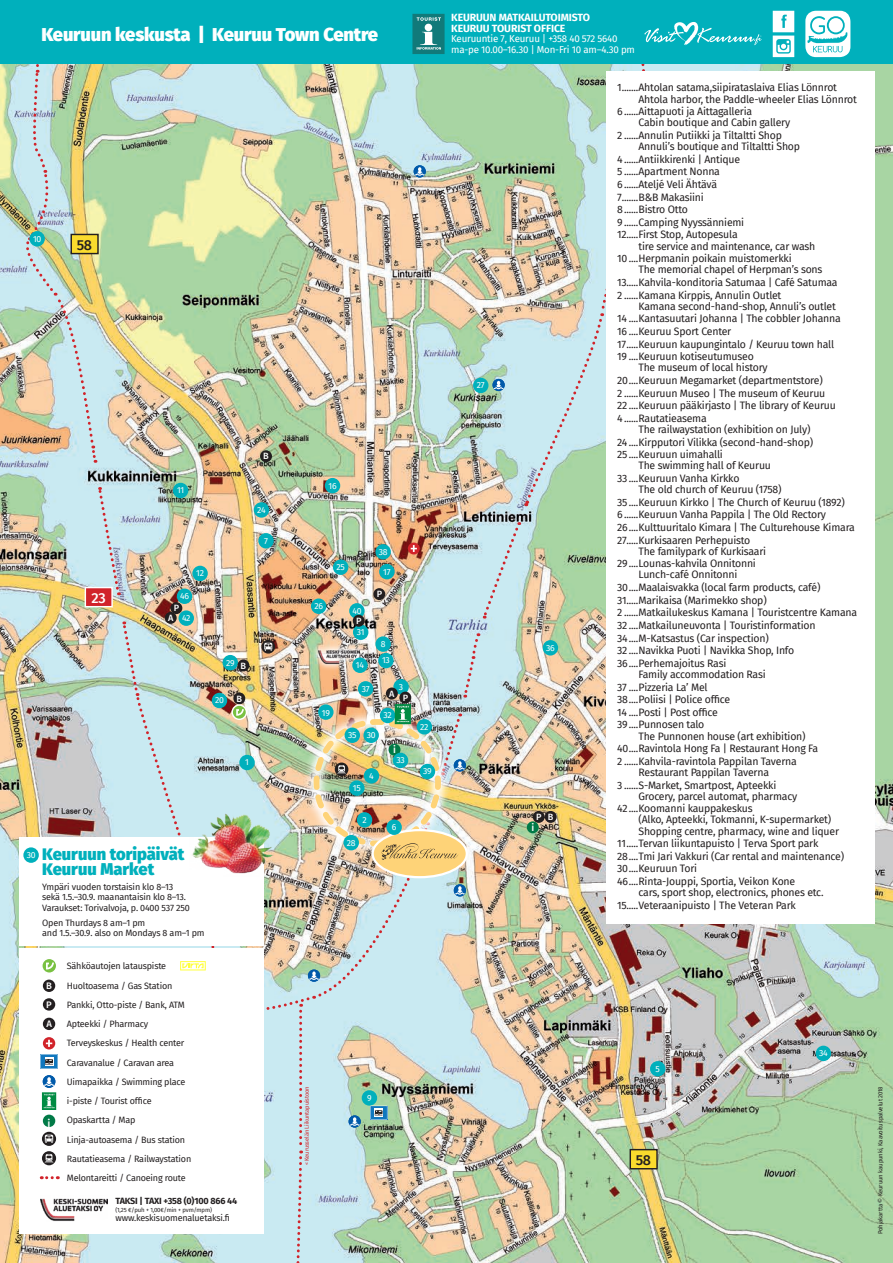
<style>
.page{position:relative;width:893px;height:1263px;background:#fff}
.page>*{position:absolute;margin:0;border:0;box-sizing:border-box;transform-origin:0 0}
.t1{font:900 18.3px "Fira Sans";letter-spacing:-.01em;color:#fff}
.t2{font:900 16.5px/15px "Fira Sans";color:#00b0bc}
.t3{font:500 14.4px "Fira Sans";color:#231f20}
.t4{font:500 14.4px "Fira Sans";color:#fff}
.t5{font:10.5px/12.6px "Fira Sans";letter-spacing:-.02em;color:#231f20}
.t6{font:700 10.5px/10.5px "Fira Sans";letter-spacing:-.01em;color:#fff}
.t7{font:500 10.5px "Fira Sans";color:#fff}
.t8{font:500 10.05px "Fira Sans";color:#fff}
.t9{font:9.75px/10.5px "Fira Sans";letter-spacing:-.02em;color:#fff}
.t10{font:500 9.45px/19px "Fira Sans";color:#fff;text-align:justify}
.t11{font:500 9.15px "Fira Sans";color:#fff}
.t12{font:9px/19.2px "Fira Sans";letter-spacing:-.02em;color:#231f20}
.t13{font:700 9px "Fira Sans";letter-spacing:-.02em;color:#231f20}
.t14{font:8.7px "Fira Sans";letter-spacing:-.03em;color:#fff}
.t15{font:6px "Fira Sans";letter-spacing:-.02em;color:#231f20}
.t16{font:5.85px "Fira Sans";letter-spacing:-.02em;color:#d1232a}
</style>
<div class="page">
<img style="left:0;top:64px;width:893px;height:1199px">
<div style="left:816px;top:1046px;width:15px;height:15px;background:#00b0bc;border-radius:50%"></div>
<div style="left:607px;top:71px;width:268px;height:852px;background:#fff"></div>
<div style="left:19px;top:949px;width:244px;height:285px;background:#fff"></div>
<div style="left:0;top:0;width:893px;height:64px;background:#00b0bc"></div>
<svg style="left:773px;top:11px;width:21px;height:46px"></svg>
<img style="left:24px;top:13px;width:738px;height:1250px">
<svg style="left:805px;top:11px;width:45px;height:46px;background:#beeaed"></svg>
<div style="left:19px;top:837px;width:244px;height:108px;background:#fff"></div>
<img style="left:190px;top:811px;width:84px;height:65px">
<div style="left:23px;top:847px;width:16px;height:16px;background:#00b0bc;border-radius:50%"></div>
<h1 class="t1" style="left:41px;top:18px;width:338px">Keuruun keskusta | Keuruu Town Centre</h1>
<p class="t14" style="left:33px;top:232px;width:10px">10</p>
<h3 class="t3" style="left:77px;top:233px;width:17px">58</h3>
<h3 class="t4" style="left:92px;top:586px;width:16px">23</h3>
<p class="t14" style="left:177px;top:484px;width:9px">11</p>
<p class="t14" style="left:196px;top:567px;width:9px">12</p>
<p class="t14" style="left:180px;top:589px;width:10px">46</p>
<p class="t11" style="left:174px;top:601px;width:7px">P</p>
<p class="t11" style="left:168px;top:610px;width:7px">A</p>
<p class="t14" style="left:182px;top:611px;width:10px">42</p>
<p class="t11" style="left:263px;top:449px;width:7px">B</p>
<p class="t14" style="left:257px;top:503px;width:10px">24</p>
<p class="t14" style="left:264px;top:534px;width:5px">7</p>
<p class="t14" style="left:226px;top:656px;width:10px">29</p>
<p class="t11" style="left:241px;top:658px;width:7px">B</p>
<p class="t14" style="left:215px;top:694px;width:10px">20</p>
<p class="t11" style="left:237px;top:691px;width:7px">B</p>
<p class="t14" style="left:245px;top:756px;width:5px">1</p>
<h2 class="t2" style="left:42px;top:845px;width:144px">Keuruun toripäivät<br>Keuruu Market</h2>
<p class="t12" style="left:42px;top:881px;width:149px;line-height:10.5px">Ympäri vuoden torstaisin klo 8–13 sekä 1.5.–30.9. maanantaisin klo 8–13.<br>Varaukset: Torivalvoja, p. 0400 537 250</p>
<p class="t12" style="left:42px;top:917px;width:164px;line-height:10.5px">Open Thurdays 8 am–1 pm<br>and 1.5.–30.9. also on Mondays 8 am–1 pm</p>
<p class="t14" style="left:27px;top:848px;width:10px">30</p>
<p class="t10" style="left:46px;top:976px;width:7px">B P A</p>
<p class="t7" style="left:48px;top:1114px;width:4px">i</p>
<p class="t12" style="left:67px;top:956px;width:126px">Sähköautojen latauspiste<br>Huoltoasema / Gas Station<br>Pankki, Otto-piste / Bank, ATM<br>Apteekki / Pharmacy<br>Terveyskeskus / Health center<br>Caravanalue / Caravan area<br>Uimapaikka / Swimming place i-piste / Tourist office<br>Opaskartta / Map<br>Linja-autoasema / Bus station<br>Rautatieasema / Railwaystation<br>Melontareitti / Canoeing route</p>
<p class="t13" style="left:115px;top:1193px;width:123px">TAKSI | TAXI +358 (0)100 866 44</p>
<p class="t15" style="left:115px;top:1205px;width:98px">(1,25 €/puh + 1,00€/min + pvm/mpm)</p>
<p class="t12" style="left:115px;top:1208px;width:116px">www.keskisuomenaluetaksi.fi</p>
<p class="t14" style="left:328px;top:479px;width:10px">16</p>
<p class="t14" style="left:379px;top:545px;width:10px">38</p>
<p class="t14" style="left:336px;top:560px;width:10px">25</p>
<p class="t14" style="left:383px;top:565px;width:9px">17</p>
<p class="t11" style="left:377px;top:587px;width:7px">P</p>
<p class="t14" style="left:314px;top:599px;width:10px">26</p>
<p class="t14" style="left:352px;top:604px;width:11px">40</p>
<p class="t11" style="left:356px;top:613px;width:7px">P</p>
<p class="t14" style="left:357px;top:625px;width:9px">31</p>
<p class="t14" style="left:381px;top:637px;width:6px">8</p>
<p class="t14" style="left:356px;top:658px;width:10px">14</p>
<p class="t14" style="left:382px;top:654px;width:9px">13</p>
<p class="t14" style="left:362px;top:682px;width:9px">37</p>
<p class="t14" style="left:399px;top:680px;width:6px">3</p>
<p class="t11" style="left:389px;top:686px;width:7px">A</p>
<p class="t11" style="left:403px;top:690px;width:7px">P</p>
<p class="t14" style="left:322px;top:706px;width:10px">19</p>
<p class="t14" style="left:384px;top:709px;width:10px">32</p>
<p class="t14" style="left:348px;top:728px;width:29px">35 30</p>
<p class="t14" style="left:353px;top:781px;width:9px">15</p>
<p class="t14" style="left:369px;top:769px;width:6px">4</p>
<p class="t14" style="left:362px;top:813px;width:6px">2</p>
<p class="t14" style="left:347px;top:836px;width:10px">28</p>
<p class="t8" style="left:393px;top:742px;width:4px">i</p>
<p class="t14" style="left:396px;top:754px;width:10px">33</p>
<p class="t14" style="left:392px;top:820px;width:6px">6</p>
<p class="t14" style="left:420px;top:720px;width:10px">22</p>
<p class="t14" style="left:423px;top:765px;width:10px">39</p>
<p class="t16" style="left:302px;top:1165px;width:81px;rotate:-90deg">&lt; Keurusselän Liikuntapuistoon</p>
<p class="t14" style="left:367px;top:1091px;width:6px">9</p>
<p class="t6" style="left:451px;top:12px;width:140px">KEURUUN MATKAILUTOIMISTO<br>KEURUU TOURIST OFFICE</p>
<p class="t9" style="left:451px;top:34px;width:185px">Keuruuntie 7, Keuruu | +358 40 572 5640 ma-pe 10.00–16.30 | Mon-Fri 10 am–4.30 pm</p>
<p class="t14" style="left:477px;top:379px;width:9px">27</p>
<p class="t14" style="left:546px;top:641px;width:10px">36</p>
<p class="t11" style="left:536px;top:809px;width:7px">P</p>
<p class="t11" style="left:548px;top:809px;width:7px">B</p>
<p class="t8" style="left:531px;top:819px;width:4px">i</p>
<p class="t5" style="left:638px;top:82px;width:220px;line-height:11.1px;text-indent:-21px">1.......Ahtolan satama,siipirataslaiva Elias Lönnrot<br>Ahtola harbor, the Paddle-wheeler Elias Lönnrot</p>
<p class="t5" style="left:638px;top:106px;width:153px;line-height:11.1px;text-indent:-21px">6......Aittapuoti ja Aittagalleria<br>Cabin boutique and Cabin gallery</p>
<p class="t5" style="left:638px;top:129px;width:163px;line-height:11.1px;text-indent:-21px">2 ......Annulin Putiikki ja Tiltaltti Shop<br>Annuli’s boutique and Tiltaltti Shop</p>
<p class="t5" style="left:617px;top:152px;width:129px">4......Antiikkirenki | Antique<br>5 ......Apartment Nonna<br>6......Ateljé Veli Ähtävä<br>7.......B&amp;B Makasiini<br>8......Bistro Otto<br>9 ......Camping Nyyssänniemi<br>12.....First Stop, Autopesula</p>
<p class="t5" style="left:617px;top:239px;width:199px;text-indent:21px">tire service and maintenance, car wash<br>10....Herpmanin poikain muistomerkki</p>
<p class="t5" style="left:617px;top:263px;width:222px;text-indent:21px">The memorial chapel of Herpman’s sons<br>13.....Kahvila-konditoria Satumaa | Café Satumaa<br>2 ......Kamana Kirppis, Annulin Outlet</p>
<p class="t5" style="left:617px;top:299px;width:225px;text-indent:21px">Kamana second-hand-shop, Annuli’s outlet 14 ....Kantasuutari Johanna | The cobbler Johanna 16 ....Keuruu Sport Center<br>17.....Keuruun kaupungintalo / Keuruu town hall 19 ....Keuruun kotiseutumuseo</p>
<p class="t5" style="left:617px;top:361px;width:220px;text-indent:21px">The museum of local history<br>20....Keuruun Megamarket (departmentstore)<br>2 ......Keuruun Museo | The museum of Keuruu 22 ....Keuruun pääkirjasto | The library of Keuruu 4......Rautatieasema</p>
<p class="t5" style="left:617px;top:423px;width:197px;text-indent:21px">The railwaystation (exhibition on July)<br>24....Kirpputori Vilikka (second-hand-shop)<br>25....Keuruun uimahalli</p>
<p class="t5" style="left:617px;top:459px;width:155px;text-indent:21px">The swimming hall of Keuruu<br>33....Keuruun Vanha Kirkko</p>
<p class="t5" style="left:617px;top:483px;width:239px;text-indent:21px">The old church of Keuruu (1758)<br>35....Keuruun Kirkko | The Church of Keuruu (1892)<br>6......Keuruun Vanha Pappila | The Old Rectory 26....Kulttuuritalo Kimara | The Culturehouse Kimara 27.....Kurkisaaren Perhepuisto</p>
<p class="t5" style="left:617px;top:544px;width:151px;text-indent:21px">The familypark of Kurkisaari<br>29....Lounas-kahvila Onnitonni</p>
<p class="t5" style="left:617px;top:568px;width:241px;text-indent:21px">Lunch-café Onnitonni<br>30....Maalaisvakka (local farm products, café)<br>31.....Marikaisa (Marimekko shop)<br>2 ......Matkailukeskus Kamana | Touristcentre Kamana 32 ....Matkailuneuvonta | Touristinformation 34....M-Katsastus (Car inspection)<br>32 ....Navikka Puoti | Navikka Shop, Info 36....Perhemajoitus Rasi</p>
<p class="t5" style="left:617px;top:668px;width:150px;text-indent:21px">Family accommodation Rasi<br>37 ....Pizzeria La’ Mel<br>38....Poliisi | Police office<br>14 ....Posti | Post office<br>39....Punnosen talo</p>
<p class="t5" style="left:617px;top:729px;width:202px;text-indent:21px">The Punnonen house (art exhibition)<br>40....Ravintola Hong Fa | Restaurant Hong Fa<br>2 ......Kahvila-ravintola Pappilan Taverna</p>
<p class="t5" style="left:617px;top:766px;width:161px;text-indent:21px">Restaurant Pappilan Taverna<br>3 ......S-Market, Smartpost, Apteekki</p>
<p class="t5" style="left:617px;top:789px;width:182px;text-indent:21px">Grocery, parcel automat, pharmacy<br>42....Koomanni kauppakeskus</p>
<p class="t5" style="left:638px;top:814px;width:202px;line-height:11.1px">(Alko, Apteekki, Tokmanni, K-supermarket)<br>Shopping centre, pharmacy, wine and liquer</p>
<p class="t5" style="left:617px;top:837px;width:228px">11.....Tervan liikuntapuisto | Terva Sport park 28....Tmi Jari Vakkuri (Car rental and maintenance)<br>30....Keuruun Tori<br>46....Rinta-Jouppi, Sportia, Veikon Kone</p>
<p class="t5" style="left:617px;top:886px;width:208px;text-indent:21px">cars, sport shop, electronics, phones etc.<br>15.....Veteraanipuisto | The Veteran Park</p>
<p class="t14" style="left:656px;top:1062px;width:6px">5</p>
<h3 class="t3" style="left:636px;top:1148px;width:17px">58</h3>
<p class="t14" style="left:819px;top:1046px;width:10px">34</p>
<p class="t15" style="left:876px;top:1234px;width:149px;rotate:-90deg">Pohjakartta © Keuruun kaupunki, Kaavoituspalvelut 2018</p>
</div>
